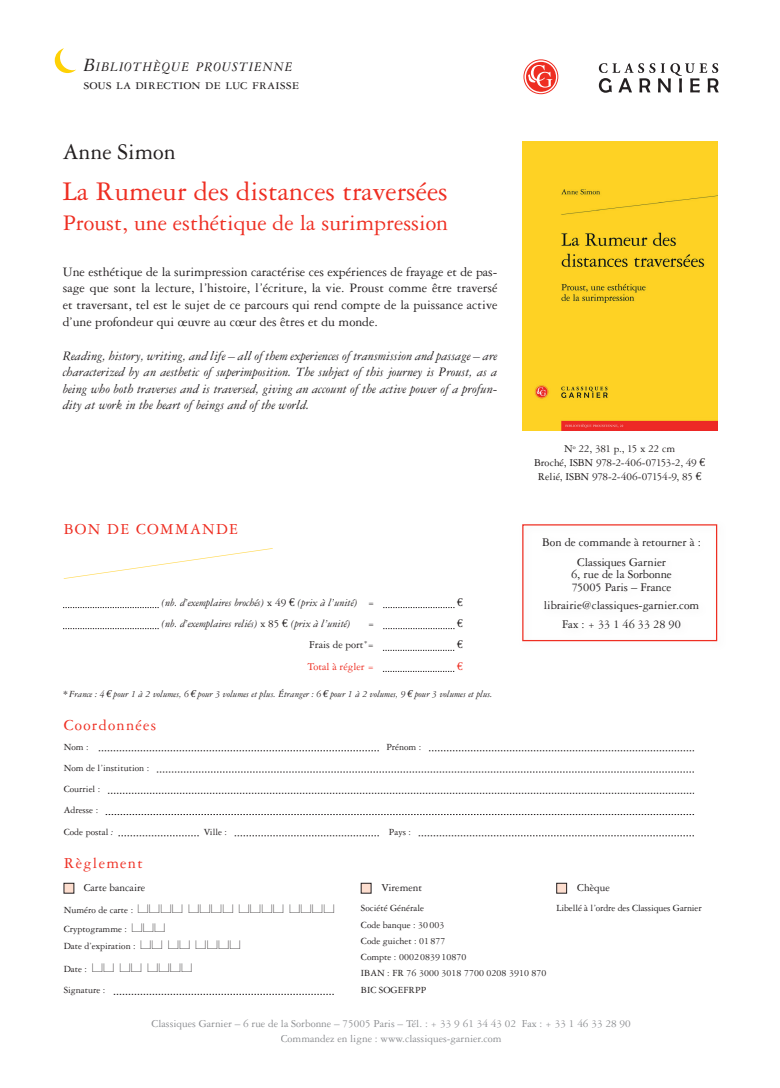
<style>
.page{position:relative;width:780px;height:1088px;background:#fff}
.page>*{position:absolute;margin:0;border:0;box-sizing:border-box;transform-origin:0 0}
.t1{font:28.75px "Garamond 3 LT Pro";color:#ee2e22}
.t2{font:23.75px "Garamond 3 LT Pro";color:#ee2e22}
.t3{font:23.75px "Garamond 3 LT Pro";color:#231f20}
.t4{font:16.25px "Garamond 3 LT Pro";letter-spacing:.08em;color:#ee2e22}
.t5{font:15px "Garamond 3 LT Pro";letter-spacing:.015em;color:#231f20}
.t6{font:italic 14px "Garamond 3 LT Pro";letter-spacing:.05em;color:#231f20}
.t7{font:italic 13.75px/16.2px "Garamond 3 LT Pro";color:#231f20;text-align:justify}
.t8{font:13.75px/16.9px "Garamond 3 LT Pro";color:#231f20;text-align:justify}
.t9{font:12.5px/19.6px "Garamond 3 LT Pro";color:#231f20;text-align:center}
.t10{font:12.5px/12.5px "Garamond 3 LT Pro";letter-spacing:-.025em;color:#231f20}
.t11{font:11.25px/13.5px "Garamond 3 LT Pro";letter-spacing:-.02em;color:#231f20;text-align:center}
.t12{font:11.25px/15px "Garamond 3 LT Pro";color:#8c8e91;text-align:center}
.t13{font:italic 11.25px "Garamond 3 LT Pro";color:#231f20}
.t14{font:11.25px "Casesaremplir Roman";letter-spacing:.12em;color:#231f20;scale:1.15 1}
.t15{font:11.25px "Garamond 3 LT Pro";color:#ee2e22}
.t16{font:11.25px "Euro Serif";color:#231f20}
.t17{font:11.25px "Euro Serif";color:#ee2e22}
.t18{font:10px/16.2px "Garamond 3 LT Pro";color:#231f20}
.t19{font:italic 10px "Garamond 3 LT Pro";color:#231f20}
.s1{font-size:20px}
.s2{font-style:normal}
.s3{font-family:"Euro Serif";font-style:normal}
.s4{font-family:"Euro Serif"}
.s5{font-style:italic}
.s6{font-family:"Garamond 3 LT Pro";font-size:10px}
.s7{font-family:"Casesaremplir Roman";font-size:11.25px}
</style>
<div class="page">
<div style="left:64px;top:883px;width:10px;height:10px;background:#fddecf"></div>
<div style="left:64px;top:883px;width:10px;height:10px;border:1px solid #231f20"></div>
<div style="left:556px;top:883px;width:10px;height:10px;background:#fddecf"></div>
<div style="left:556px;top:883px;width:11px;height:10px;border:1px solid #231f20"></div>
<div style="left:361px;top:883px;width:10px;height:10px;background:#fddecf"></div>
<div style="left:361px;top:883px;width:10px;height:10px;border:1px solid #231f20"></div>
<svg style="left:99px;top:750px;width:280px;height:1px"></svg>
<svg style="left:429px;top:750px;width:265px;height:1px"></svg>
<svg style="left:157px;top:772px;width:537px;height:1px"></svg>
<svg style="left:108px;top:793px;width:586px;height:1px"></svg>
<svg style="left:106px;top:814px;width:588px;height:1px"></svg>
<svg style="left:118px;top:835px;width:81px;height:1px"></svg>
<svg style="left:235px;top:835px;width:144px;height:1px"></svg>
<svg style="left:418px;top:835px;width:276px;height:1px"></svg>
<img style="left:522px;top:524px;width:196px;height:118px">
<div style="left:522px;top:524px;width:195px;height:117px;border:1px solid #ee2e22"></div>
<svg style="left:114px;top:994px;width:220px;height:1px"></svg>
<svg style="left:64px;top:548px;width:209px;height:31px"></svg>
<div style="left:526px;top:63px;width:29px;height:28px;background:#ee2e22;border-radius:50%"></div>
<div style="left:526px;top:62px;width:30px;height:30px;border:1px solid #ee2e22;border-radius:50%"></div>
<svg style="left:527px;top:65px;width:25px;height:23px"></svg>
<div style="left:523px;top:60px;width:35px;height:34px;border:1px solid #ee2e22;border-radius:50%"></div>
<svg style="left:599px;top:63px;width:119px;height:30px"></svg>
<svg style="left:55px;top:48px;width:21px;height:25px"></svg>
<svg style="left:383px;top:650px;width:71px;height:1px"></svg>
<svg style="left:383px;top:671px;width:71px;height:1px"></svg>
<svg style="left:63px;top:607px;width:96px;height:1px"></svg>
<svg style="left:383px;top:607px;width:71px;height:1px"></svg>
<svg style="left:63px;top:628px;width:96px;height:1px"></svg>
<svg style="left:383px;top:628px;width:71px;height:1px"></svg>
<img style="left:522px;top:141px;width:195px;height:290px">
<p class="t6" style="left:83px;top:59px;width:211px"><span class="s1">B</span>IBLIOTHÈQUE PROUSTIENNE</p>
<p class="t5" style="left:83px;top:76px;width:217px">sous la direction de luc fraisse</p>
<h2 class="t3" style="left:63px;top:138px;width:114px">Anne Simon</h2>
<h1 class="t1" style="left:63px;top:176px;width:386px">La Rumeur des distances traversées</h1>
<h2 class="t2" style="left:63px;top:210px;width:387px">Proust, une esthétique de la surimpression</h2>
<p class="t8" style="left:63px;top:263px;width:436px">Une esthétique de la surimpression caractérise ces expériences de frayage et de pas&shy;sage que sont la lecture, l’histoire, l’écriture, la vie. Proust comme être traversé et traversant, tel est le sujet de ce parcours qui rend compte de la puissance active d’une profondeur qui œuvre au cœur des êtres et du monde.</p>
<p class="t7" style="left:63px;top:348px;width:436px">Reading, history, writing, and life – all of them experiences of transmission and passage – are characterized by an aesthetic of superimposition. The subject of this journey is Proust, as a being who both traverses and is traversed, giving an account of the active power of a profun&shy;dity at work in the heart of beings and of the world.</p>
<p class="t4" style="left:64px;top:520px;width:176px">BON DE COMMANDE</p>
<p class="t13" style="left:161px;top:596px;width:214px">(nb. d’exemplaires brochés) <span class="s2">x 49</span> <span class="s3">€</span> (prix à l’unité) <span class="s2">=</span></p>
<p class="t16" style="left:457px;top:595px;width:7px">€</p>
<p class="t13" style="left:161px;top:617px;width:191px">(nb. d’exemplaires reliés) <span class="s2">x 85</span> <span class="s3">€</span> (prix à l’unité)</p>
<p class="t11" style="left:367px;top:616px;width:8px">=</p>
<p class="t16" style="left:457px;top:616px;width:7px">€</p>
<p class="t11" style="left:309px;top:638px;width:66px">Frais de port <sup>*</sup>=</p>
<p class="t16" style="left:457px;top:638px;width:7px">€</p>
<p class="t15" style="left:307px;top:660px;width:68px">Total à régler =</p>
<p class="t17" style="left:457px;top:659px;width:7px">€</p>
<p class="t19" style="left:63px;top:688px;width:431px">* France : 4 <span class="s4">€</span> pour 1 à 2 volumes, 6 <span class="s4">€</span> pour 3 volumes et plus. Étranger : 6 <span class="s4">€</span> pour 1 à 2 volumes, 9 <span class="s4">€</span> pour 3 volumes et plus.</p>
<p class="t4" style="left:64px;top:716px;width:94px">Coordonnées</p>
<p class="t18" style="left:64px;top:738px;width:26px">Nom :</p>
<p class="t18" style="left:386px;top:738px;width:36px">Prénom :</p>
<p class="t18" style="left:64px;top:757px;width:87px;line-height:21.2px">Nom de l’institution :<br>Courriel :<br>Adresse :<br>Code postal <span class="s5">:</span></p>
<p class="t18" style="left:204px;top:823px;width:25px">Ville :</p>
<p class="t18" style="left:389px;top:823px;width:24px">Pays :</p>
<p class="t4" style="left:64px;top:854px;width:81px">Règlement</p>
<p class="t11" style="left:534px;top:442px;width:172px">N <sup>o</sup> 22, 381 p., 15 x 22 cm<br>Broché, ISBN 978-2-406-07153-2, 49 <span class="s4">€<br></span>Relié, ISBN 978-2-406-07154-9, 85 <span class="s4">€</span></p>
<p class="t9" style="left:542px;top:532px;width:160px">Bon de commande à retourner à :<br>Classiques Garnier</p>
<p class="t10" style="left:571px;top:568px;width:102px">6, rue de la Sorbonne<br>75005 Paris – France</p>
<p class="t9" style="left:543px;top:596px;width:157px;line-height:18.5px">librairie@classiques-garnier.com<br>Fax : + 33 1 46 33 28 90</p>
<p class="t11" style="left:84px;top:881px;width:63px">Carte bancaire</p>
<p class="t14" style="left:64px;top:903px;width:236px"><span class="s6">Numéro de carte :</span> ffff ffff ffff ffff</p>
<p class="t18" style="left:64px;top:921px;width:178px">Cryptogramme : <span class="s7">fff<br></span>Date d’expiration : <span class="s7">ff ff ffff</span></p>
<p class="t14" style="left:64px;top:961px;width:113px"><span class="s6">Date :</span> ff ff ffff</p>
<p class="t18" style="left:64px;top:982px;width:43px">Signature :</p>
<p class="t11" style="left:381px;top:880px;width:42px">Virement</p>
<p class="t18" style="left:361px;top:900px;width:187px">Société Générale<br>Code banque : 30 003<br>Code guichet : 01 877<br>Compte : 0002 0839 10870<br>IBAN : FR 76 3000 3018 7700 0208 3910 870<br>BIC SOGEFRPP</p>
<p class="t11" style="left:577px;top:881px;width:34px">Chèque</p>
<p class="t18" style="left:556px;top:900px;width:147px">Libellé à l’ordre des Classiques Garnier</p>
<p class="t12" style="left:151px;top:1016px;width:481px">Classiques Garnier – 6 rue de la Sorbonne – 75005 Paris – Tél. : + 33 9 61 34 43 02 Fax : + 33 1 46 33 28 90<br>Commandez en ligne : www.classiques-garnier. com</p>
</div>
